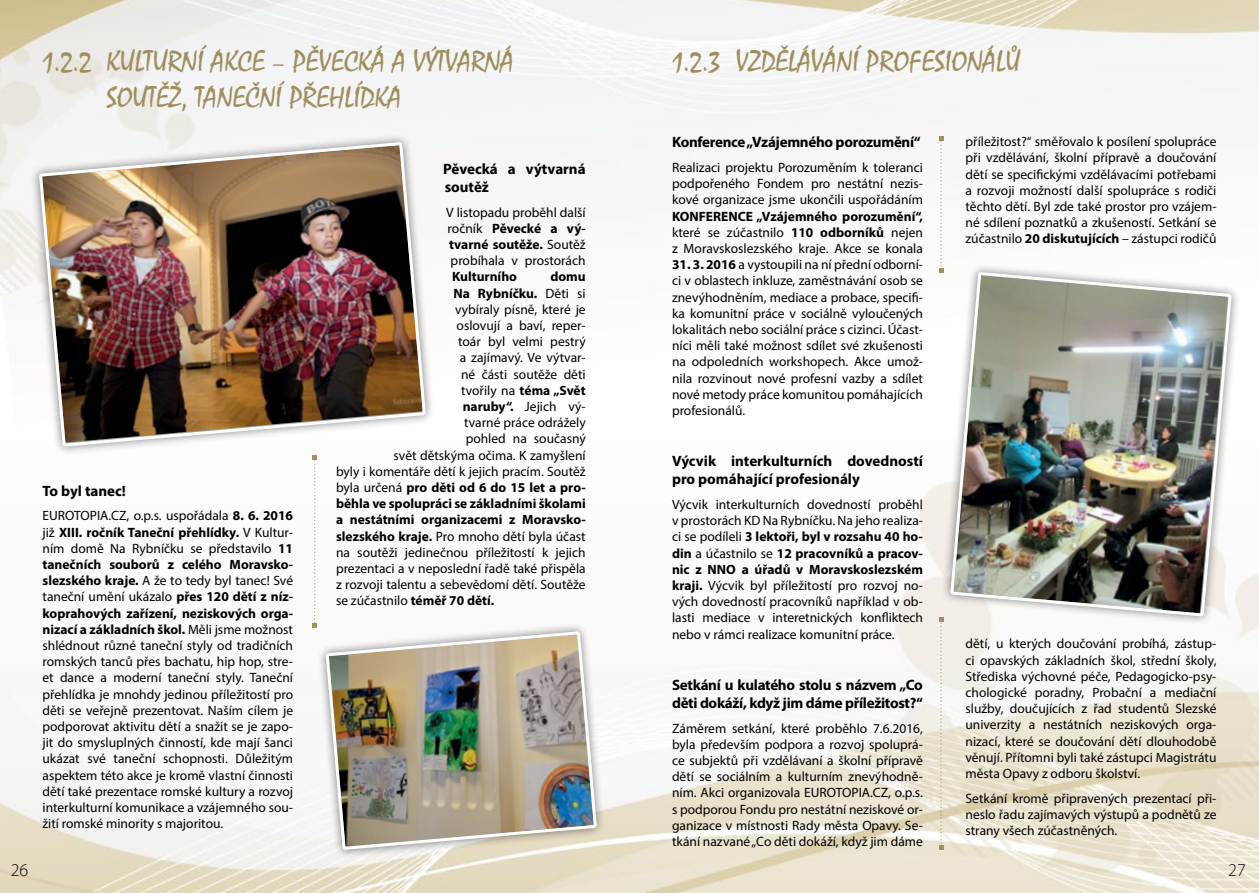
<style>
.page{position:relative;width:1259px;height:893px;background:#fff}
.page>*{position:absolute;margin:0;border:0;box-sizing:border-box;transform-origin:0 0}
.t1{font:30px/36px "Mistral";color:#9f8f5e}
.t2{font:300 18px "Myriad Pro";color:#000}
.t3{font:700 15px/18px "Myriad Pro";letter-spacing:-.015em;color:#000}
.t4{font:13.5px/16.2px "Myriad Pro";color:#000;text-align:justify}
.t5{font:700 13.5px "Myriad Pro";color:#000}
.s1{font-weight:700}
.s2{font-weight:400}
</style>
<div class="page">
<img style="left:0;top:0;width:1259px;height:893px">
<div style="left:30px;top:133px;width:404px;height:323px;background:#000;opacity:.5"></div>
<img style="left:38px;top:144px;width:389px;height:304px">
<svg style="left:938px;top:136px;width:5px;height:137px"></svg>
<svg style="left:312px;top:455px;width:5px;height:173px"></svg>
<div style="left:317px;top:622px;width:289px;height:237px;background:#000;opacity:.5"></div>
<img style="left:324px;top:565px;width:274px;height:286px">
<div style="left:941px;top:263px;width:300px;height:362px;background:#000;opacity:.5"></div>
<img style="left:949px;top:227px;width:284px;height:391px">
<svg style="left:938px;top:617px;width:5px;height:233px"></svg>
<h1 class="t1" style="left:106px;top:44px;width:409px;text-indent:-64px">1.2.2 KULTURNÍ AKCE – PĚVECKÁ A VÝTVARNÁ<br>SOUTĚŽ, TANEČNÍ PŘEHLÍDKA</h1>
<p class="t3" style="left:43px;top:481px;width:85px">To byl tanec!</p>
<p class="t4" style="left:43px;top:508px;width:252px">EUROTOPIA.CZ, o.p.s. uspořádala <span class="s1">8. 6. 2016 </span>již <span class="s1">XIII. ročník Taneční přehlídky.</span> V Kultur&shy;ním domě Na Rybníčku se představilo <span class="s1">11 tanečních souborů z celého Moravsko&shy;slezského kraje.</span> A že to tedy byl tanec! Své taneční umění ukázalo <span class="s1">přes 120 dětí z níz&shy;koprahových zařízení, neziskových orga&shy;nizací a základních škol.</span> Měli jsme možnost shlédnout různé taneční styly od tradičních romských tanců přes bachatu, hip hop, stre&shy;et dance a moderní taneční styly. Taneční přehlídka je mnohdy jedinou příležitostí pro děti se veřejně prezentovat. Naším cílem je podporovat aktivitu dětí a snažit se je zapo&shy;jit do smysluplných činností, kde mají šanci ukázat své taneční schopnosti. Důležitým aspektem této akce je kromě vlastní činnosti dětí také prezentace romské kultury a rozvoj interkulturní komunikace a vzájemného sou&shy;žití romské minority s majoritou.</p>
<p class="t3" style="left:443px;top:159px;width:144px">Pěvecká a výtvarná soutěž</p>
<p class="t4" style="left:446px;top:204px;width:141px">V listopadu proběhl další ročník <span class="s1">Pěvecké a vý&shy;tvarné soutěže.</span> Soutěž probíhala v prostorách</p>
<p class="t5" style="left:452px;top:268px;width:66px">Kulturního</p>
<p class="t5" style="left:550px;top:268px;width:37px">domu</p>
<p class="t5" style="left:454px;top:284px;width:133px">Na Rybníčku. <span class="s2">Děti si</span></p>
<p class="t4" style="left:455px;top:301px;width:132px">vybíraly písně, které je</p>
<p class="t4" style="left:457px;top:317px;width:131px">oslovují a baví, reper-</p>
<p class="t4" style="left:458px;top:333px;width:129px">toár byl velmi pestrý</p>
<p class="t4" style="left:460px;top:349px;width:127px">a zajímavý. Ve výtvar-</p>
<p class="t4" style="left:461px;top:366px;width:126px">né části soutěže děti</p>
<p class="t4" style="left:461px;top:382px;width:126px">tvořily na <span class="s1">téma „Svět</span></p>
<p class="t4" style="left:463px;top:398px;width:124px"><span class="s1">naruby“.</span> Jejich vý-</p>
<p class="t4" style="left:464px;top:414px;width:123px">tvarné práce odrážely</p>
<p class="t4" style="left:466px;top:430px;width:122px">pohled na současný</p>
<p class="t4" style="left:394px;top:447px;width:193px">svět dětskýma očima. K zamyšlení</p>
<p class="t4" style="left:336px;top:463px;width:251px">byly i komentáře dětí k jejich pracím. Soutěž</p>
<p class="t5" style="left:336px;top:479px;width:251px"><span class="s2">byla určená</span> pro děti od 6 do 15 let a pro-</p>
<p class="t5" style="left:336px;top:495px;width:251px">běhla ve spolupráci se základními školami</p>
<p class="t5" style="left:336px;top:511px;width:251px">a nestátními organizacemi z Moravsko-</p>
<p class="t4" style="left:336px;top:528px;width:251px"><span class="s1">slezského kraje.</span> Pro mnoho dětí byla účast</p>
<p class="t4" style="left:336px;top:544px;width:251px">na soutěži jedinečnou příležitostí k jejich</p>
<p class="t4" style="left:336px;top:560px;width:251px">prezentaci a v neposlední řadě také přispěla</p>
<p class="t4" style="left:336px;top:576px;width:251px">z rozvoji talentu a sebevědomí dětí. Soutěže</p>
<p class="t4" style="left:336px;top:592px;width:160px">se zúčastnilo <span class="s1">téměř 70 dětí.</span></p>
<h1 class="t1" style="left:672px;top:44px;width:350px">1.2.3 VZDĚLÁVÁNÍ PROFESIONÁLŮ</h1>
<p class="t3" style="left:672px;top:133px;width:250px">Konference „Vzájemného porozumění“</p>
<p class="t4" style="left:672px;top:159px;width:252px">Realizaci projektu Porozuměním k toleranci podpořeného Fondem pro nestátní nezis&shy;kové organizace jsme ukončili uspořádáním</p>
<p class="t4" style="left:672px;top:208px;width:252px"><span class="s1">KONFERENCE „Vzájemného porozumění“, </span>které se zúčastnilo <span class="s1">110 odborníků</span> nejen z Moravskoslezského kraje. Akce se konala</p>
<p class="t4" style="left:672px;top:256px;width:252px"><span class="s1">31. 3. 2016</span> a vystoupili na ní přední odborní&shy;ci v oblastech inkluze, zaměstnávání osob se znevýhodněním, mediace a probace, specifi&shy;ka komunitní práce v sociálně vyloučených lokalitách nebo sociální práce s cizinci. Účast&shy;níci měli také možnost sdílet své zkušenosti na odpoledních workshopech. Akce umož&shy;nila rozvinout nové profesní vazby a sdílet nové metody práce komunitou pomáhajících profesionálů.</p>
<p class="t3" style="left:672px;top:452px;width:252px">Výcvik interkulturních dovedností pro pomáhající profesionály</p>
<p class="t4" style="left:672px;top:496px;width:252px">Výcvik interkulturních dovedností proběhl v prostorách KD Na Rybníčku. Na jeho realiza&shy;ci se podíleli <span class="s1">3 lektoři, byl v rozsahu 40 ho&shy;din</span> a účastnilo se <span class="s1">12 pracovníků a pracov&shy;nic z NNO a úřadů v Moravskoslezském kraji.</span> Výcvik byl příležitostí pro rozvoj no&shy;vých dovedností pracovníků například v ob&shy;lasti mediace v interetnických konfliktech nebo v rámci realizace komunitní práce.</p>
<p class="t3" style="left:672px;top:675px;width:252px">Setkání u kulatého stolu s názvem „Co děti dokáží, když jim dáme příležitost?“</p>
<p class="t4" style="left:672px;top:720px;width:252px">Záměrem setkání, které proběhlo 7.6.2016, byla především podpora a rozvoj spoluprá&shy;ce subjektů při vzdělávaní a školní přípravě dětí se sociálním a kulturním znevýhodně&shy;ním. Akci organizovala EUROTOPIA.CZ, o.p.s. s podporou Fondu pro nestátní neziskové or&shy;ganizace v místnosti Rady města Opavy. Se&shy;tkání nazvané „Co děti dokáží, když jim dáme</p>
<p class="t4" style="left:965px;top:133px;width:252px">příležitost?“ směřovalo k posílení spolupráce při vzdělávání, školní přípravě a doučování dětí se specifickými vzdělávacími potřebami a rozvoji možností další spolupráce s rodiči těchto dětí. Byl zde také prostor pro vzájem&shy;né sdílení poznatků a zkušeností. Setkání se zúčastnilo <span class="s1">20 diskutujících</span> – zástupci rodičů</p>
<p class="t4" style="left:965px;top:636px;width:252px">dětí, u kterých doučování probíhá, zástup&shy;ci opavských základních škol, střední školy, Střediska výchovné péče, Pedagogicko-psy&shy;chologické poradny, Probační a mediační služby, doučujících z řad studentů Slezské univerzity a nestátních neziskových orga&shy;nizací, které se doučování dětí dlouhodobě věnují. Přítomni byli také zástupci Magistrátu města Opavy z odboru školství.</p>
<p class="t4" style="left:965px;top:790px;width:252px">Setkání kromě připravených prezentací při&shy;neslo řadu zajímavých výstupů a podnětů ze strany všech zúčastněných.</p>
<h2 class="t2" style="left:11px;top:860px;width:19px">26</h2>
<h2 class="t2" style="left:1228px;top:860px;width:19px">27</h2>
</div>
